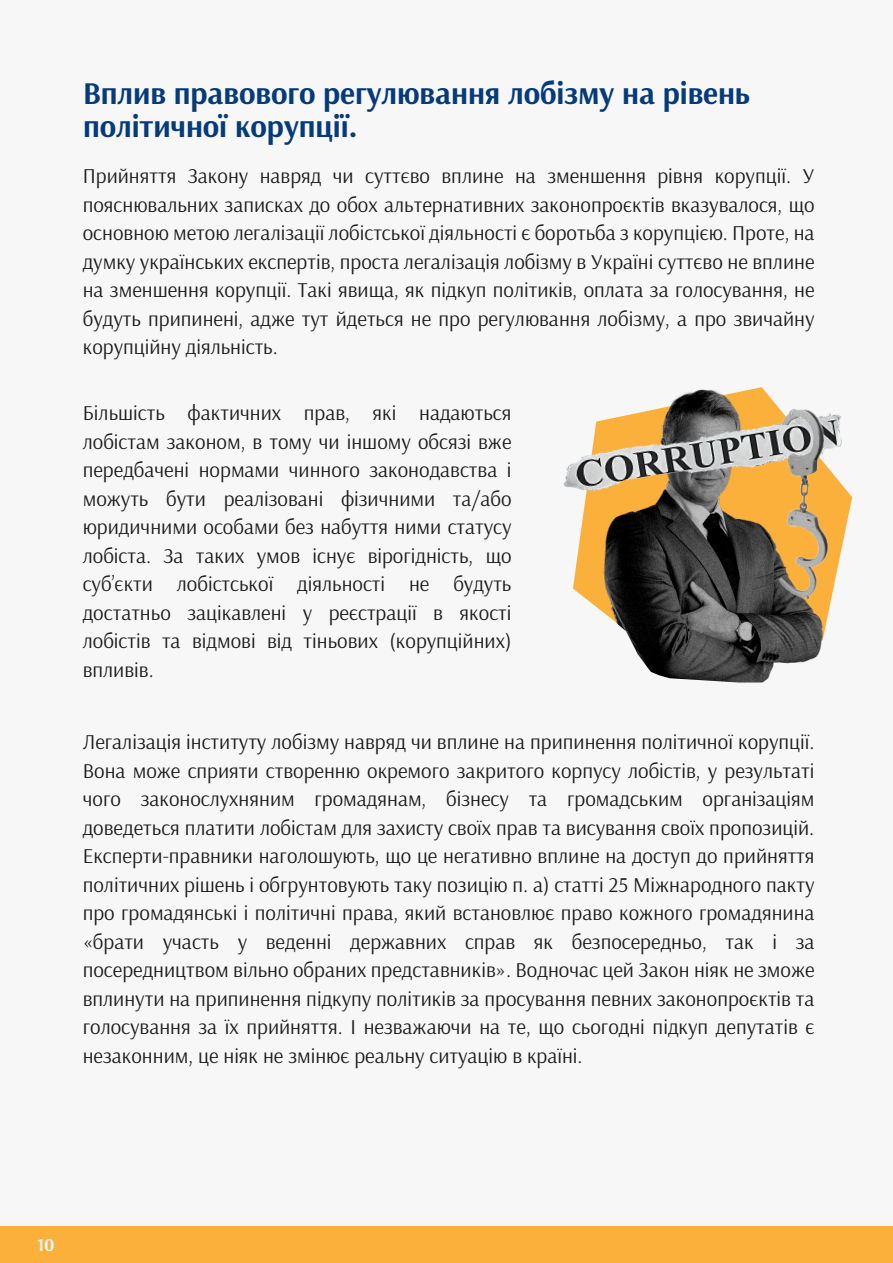
<style>
.page{position:relative;width:893px;height:1263px;background:#f7f7f7}
.page>*{position:absolute;margin:0;border:0;box-sizing:border-box;transform-origin:0 0}
.t1{font:700 31.5px/33px "Arsenal";letter-spacing:-.005em;color:#063b7a}
.t2{font:21px/28.5px "Arsenal";color:#1c1c1c;text-align:justify}
.t3{font:700 18px "Arsenal";color:#f7f7f7}
</style>
<div class="page">
<div style="left:0;top:1226px;width:893px;height:37px;background:#fbb03b"></div>
<svg style="left:573px;top:505px;width:278px;height:102px;fill:#fbb03b"></svg>
<img style="left:596px;top:387px;width:234px;height:295px">
<img style="left:563px;top:406px;width:290px;height:99px">
<img style="left:771px;top:404px;width:66px;height:200px">
<h1 class="t1" style="left:83px;top:77px;width:669px">Вплив правового регулювання лобізму на рівень політичної корупції.</h1>
<p class="t2" style="left:83px;top:161px;width:733px">Прийняття Закону навряд чи суттєво вплине на зменшення рівня корупції. У пояснювальних записках до обох альтернативних законопроєктів вказувалося, що основною метою легалізації лобістської діяльності є боротьба з корупцією. Проте, на думку українських експертів, проста легалізація лобізму в Україні суттєво не вплине на зменшення корупції. Такі явища, як підкуп політиків, оплата за голосування, не будуть припинені, адже тут йдеться не про регулювання лобізму, а про звичайну корупційну діяльність.</p>
<p class="t2" style="left:83px;top:398px;width:430px">Більшість фактичних прав, які надаються лобістам законом, в тому чи іншому обсязі вже передбачені нормами чинного законодавства і можуть бути реалізовані фізичними та/або юридичними особами без набуття ними статусу лобіста. За таких умов існує вірогідність, що суб’єкти лобістської діяльності не будуть достатньо зацікавлені у реєстрації в якості лобістів та відмові від тіньових (корупційних) впливів.</p>
<p class="t2" style="left:83px;top:727px;width:733px">Легалізація інституту лобізму навряд чи вплине на припинення політичної корупції.<br>Вона може сприяти створенню окремого закритого корпусу лобістів, у результаті чого законослухняним громадянам, бізнесу та громадським організаціям доведеться платити лобістам для захисту своїх прав та висування своїх пропозицій.<br>Експерти-правники наголошують, що це негативно вплине на доступ до прийняття політичних рішень і обгрунтовують таку позицію п. а) статті 25 Міжнародного пакту про громадянські і політичні права, який встановлює право кожного громадянина «брати участь у веденні державних справ як безпосередньо, так і за посередництвом вільно обраних представників». Водночас цей Закон ніяк не зможе вплинути на припинення підкупу політиків за просування певних законопроєктів та голосування за їх прийняття. І незважаючи на те, що сьогодні підкуп депутатів є незаконним, це ніяк не змінює реальну ситуацію в країні.</p>
<p class="t3" style="left:37px;top:1232px;width:19px">10</p>
</div>
